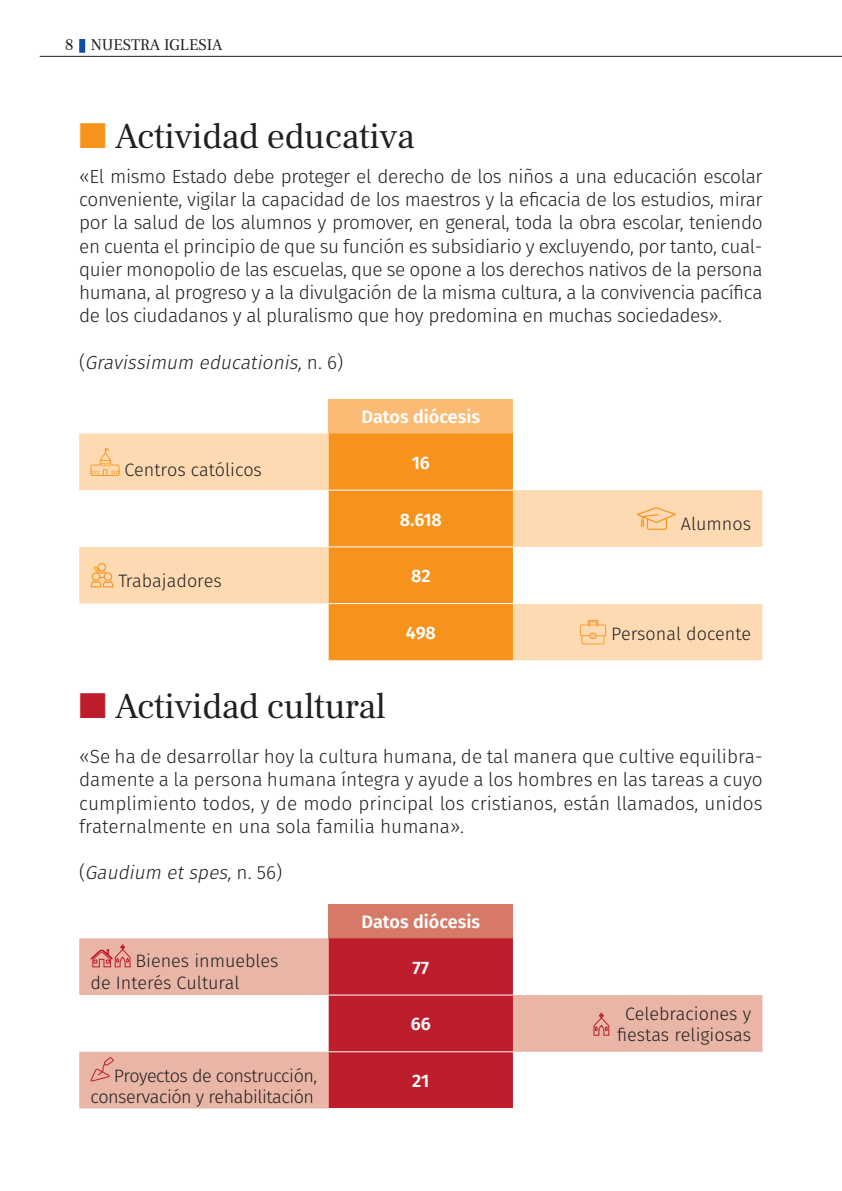
<style>
.page{position:relative;width:842px;height:1191px;background:#fff}
.page>*{position:absolute;margin:0;border:0;box-sizing:border-box;transform-origin:0 0}
.t1{font:36px "Frank Ruhl Libre";letter-spacing:-.01em;color:#231f20}
.t2{font:300 19px/23.2px "Fira Sans";letter-spacing:-.02em;color:#231f20;text-align:justify}
.t3{font:italic 300 19px "Fira Sans";color:#231f20}
.t4{font:300 18px/21.6px "Fira Sans";color:#231f20}
.t5{font:300 18px/21.6px "Fira Sans";letter-spacing:-.025em;color:#231f20;text-align:right}
.t6{font:600 18px "Fira Sans";color:#fff}
.t7{font:16px "Frank Ruhl Libre";color:#231f20}
.s1{font-style:inherit}
.s2{color:#f7931d}
.s3{font-style:normal}
.s4{color:#be1d2c}
</style>
<div class="page">
<hr style="left:40px;top:56px;width:802px;height:1px;background:#231f20">
<div style="left:79px;top:39px;width:6px;height:14px;background:#0d50a3"></div>
<div style="left:329px;top:399px;width:184px;height:34px;background:#fcbb74"></div>
<svg style="left:79px;top:433px;width:683px;height:227px"></svg>
<div style="left:329px;top:433px;width:184px;height:227px;background:#f7931d"></div>
<hr style="left:329px;top:489px;width:184px;height:1px;background:#fff">
<hr style="left:329px;top:546px;width:184px;height:1px;background:#fff">
<hr style="left:329px;top:603px;width:184px;height:1px;background:#fff">
<hr style="left:513px;top:603px;width:249px;height:1px;background:#fff">
<svg style="left:91px;top:447px;width:28px;height:29px"></svg>
<svg style="left:637px;top:507px;width:39px;height:23px"></svg>
<svg style="left:91px;top:563px;width:22px;height:24px"></svg>
<svg style="left:580px;top:620px;width:26px;height:24px"></svg>
<div style="left:329px;top:904px;width:184px;height:34px;background:#d67a67"></div>
<svg style="left:79px;top:938px;width:683px;height:170px"></svg>
<div style="left:329px;top:938px;width:184px;height:170px;background:#be1d2c"></div>
<hr style="left:329px;top:994px;width:184px;height:1px;background:#fff">
<hr style="left:329px;top:1051px;width:184px;height:1px;background:#fff">
<svg style="left:90px;top:944px;width:41px;height:23px"></svg>
<svg style="left:90px;top:1056px;width:25px;height:26px"></svg>
<svg style="left:593px;top:1012px;width:17px;height:24px"></svg>
<p class="t7" style="left:65px;top:35px;width:159px"><span class="s1">8</span> NUESTRA IGLESIA</p>
<h1 class="t1" style="left:79px;top:114px;width:337px"><span class="s2">■</span> Actividad educativa</h1>
<p class="t2" style="left:79px;top:165px;width:685px">«El mismo Estado debe proteger el derecho de los niños a una educación escolar conveniente, vigilar la capacidad de los maestros y la eficacia de los estudios, mirar por la salud de los alumnos y promover, en general, toda la obra escolar, teniendo en cuenta el principio de que su función es subsidiario y excluyendo, por tanto, cual&shy;quier monopolio de las escuelas, que se opone a los derechos nativos de la persona humana, al progreso y a la divulgación de la misma cultura, a la convivencia pacífica de los ciudadanos y al pluralismo que hoy predomina en muchas sociedades».</p>
<p class="t3" style="left:79px;top:349px;width:266px"><span class="s3">(</span> Gravissimum educationis,<span class="s3">n . 6 )</span></p>
<p class="t6" style="left:361px;top:402px;width:120px">Datos diócesis</p>
<p class="t4" style="left:125px;top:459px;width:139px">Centros católicos</p>
<p class="t6" style="left:412px;top:447px;width:20px">16</p>
<p class="t6" style="left:400px;top:504px;width:44px">8.618</p>
<p class="t4" style="left:681px;top:512px;width:72px">Alumnos</p>
<p class="t4" style="left:118px;top:570px;width:105px">Trabajadores</p>
<p class="t6" style="left:411px;top:561px;width:21px">82</p>
<p class="t6" style="left:406px;top:618px;width:32px">498</p>
<p class="t4" style="left:611px;top:623px;width:141px">Personal docente</p>
<h1 class="t1" style="left:79px;top:684px;width:308px"><span class="s4">■</span> Actividad cultural</h1>
<p class="t2" style="left:79px;top:745px;width:685px">«Se ha de desarrollar hoy la cultura humana, de tal manera que cultive equilibra&shy;damente a la persona humana íntegra y ayude a los hombres en las tareas a cuyo cumplimiento todos, y de modo principal los cristianos, están llamados, unidos fraternalmente en una sola familia humana».</p>
<p class="t3" style="left:79px;top:859px;width:205px"><span class="s3">(</span>Gaudium etspes,<span class="s3">n . 5 6 )</span></p>
<p class="t6" style="left:361px;top:907px;width:120px">Datos diócesis</p>
<p class="t4" style="left:91px;top:950px;width:190px;text-indent:45px">Bienes inmuebles de Interés Cultural</p>
<p class="t6" style="left:412px;top:952px;width:18px">77</p>
<p class="t6" style="left:411px;top:1009px;width:22px">66</p>
<p class="t4" style="left:617px;top:1002px;width:136px;text-align:center">Celebraciones y fiestas religiosas</p>
<p class="t5" style="left:91px;top:1064px;width:228px">Proyectos de construcción, conservación y rehabilitación</p>
<p class="t6" style="left:412px;top:1066px;width:19px">21</p>
</div>
